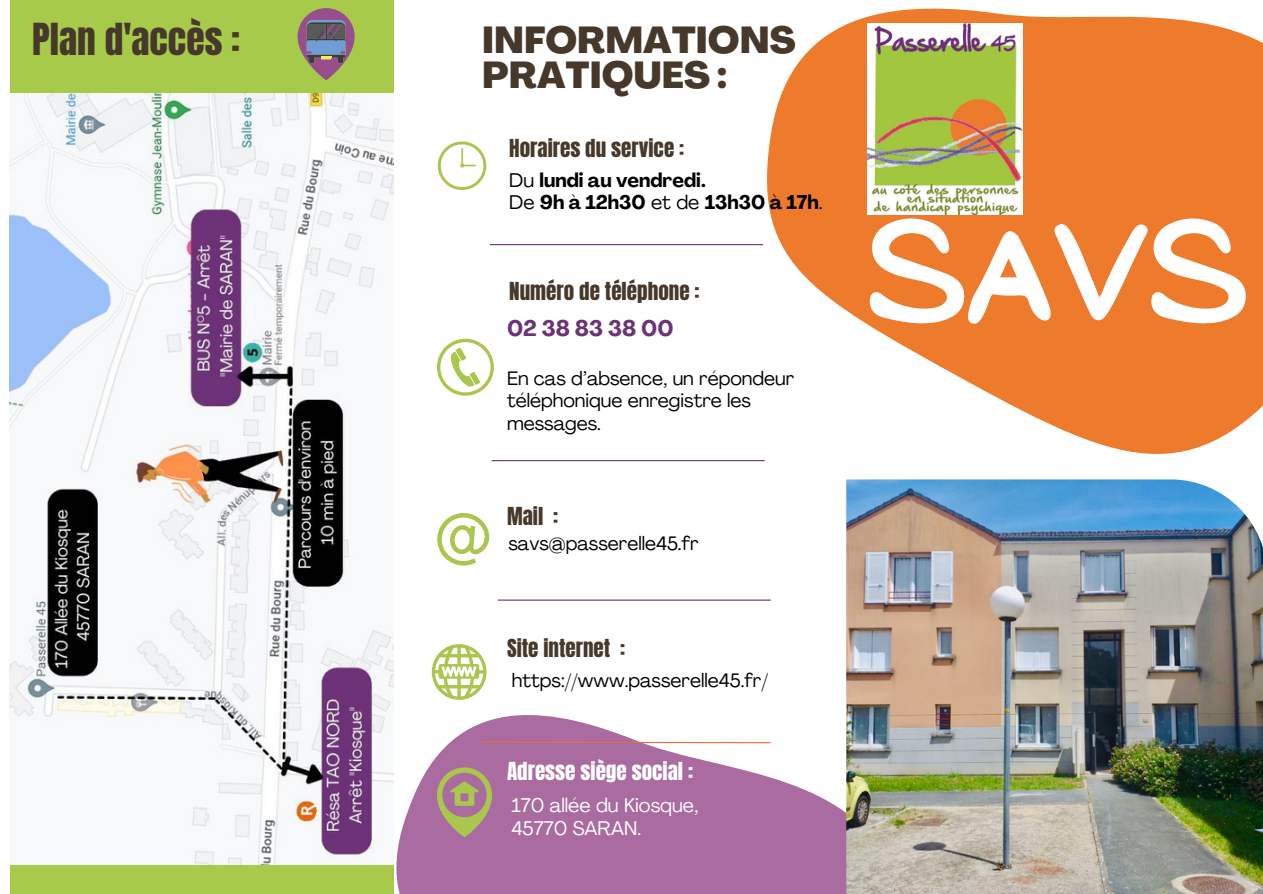
<style>
.page{position:relative;width:1263px;height:894px;background:#fff}
.page>*{position:absolute;margin:0;border:0;box-sizing:border-box;transform-origin:0 0}
.t1{font:125.55px "NF Ananias Bold";color:#fff}
.t2{font:37.5px "Anton";color:#46392b}
.t3{font:800 36.9px/34.8px "Agrandir";color:#46392b}
.t4{font:700 22.2px "Agrandir";color:#6d3278}
.t5{font:21.15px "Anton";color:#46392b}
.t6{font:21.15px "Anton";color:#fff}
.t7{font:700 19.5px "Agrandir";color:#000}
.t8{font:19.5px/22.5px "Agrandir";color:#fff}
.t9{font:19.2px/22.5px "Agrandir";color:#000}
.s1{font-weight:400}
</style>
<div class="page">
<svg style="left:745px;top:8px;width:518px;height:454px;fill:#ee7a2c"></svg>
<div style="left:10px;top:0;width:384px;height:892px;background:#a8ca4b"></div>
<svg style="left:345px;top:688px;width:501px;height:205px;fill:#a96ba0"></svg>
<img style="left:868px;top:23px;width:155px;height:191px">
<img style="left:846px;top:479px;width:417px;height:414px">
<img style="left:10px;top:93px;width:383px;height:771px">
<hr style="left:490px;top:244px;width:273px;height:1px;background:#6d3278">
<svg style="left:437px;top:338px;width:57px;height:57px"></svg>
<svg style="left:437px;top:513px;width:53px;height:52px"></svg>
<svg style="left:438px;top:141px;width:48px;height:49px"></svg>
<svg style="left:481px;top:740px;width:291px;height:3px"></svg>
<svg style="left:437px;top:767px;width:55px;height:70px"></svg>
<hr style="left:492px;top:460px;width:273px;height:1px;background:#6d3278">
<hr style="left:498px;top:599px;width:273px;height:1px;background:#6d3278">
<svg style="left:432px;top:644px;width:54px;height:55px"></svg>
<svg style="left:298px;top:8px;width:57px;height:72px"></svg>
<h1 class="t2" style="left:32px;top:12px;width:210px">Plan d'accès :</h1>
<p class="t3" style="left:482px;top:27px;width:315px">INFORMATIONS<br>PRATIQUES :</p>
<p class="t5" style="left:509px;top:133px;width:177px">Horaires du service :</p>
<h5 class="t7" style="left:509px;top:172px;width:198px"><span class="s1">Du</span> lundi au vendredi.</h5>
<p class="t7" style="left:509px;top:194px;width:315px"><span class="s1">De</span> 9h à 12h30 <span class="s1">et de</span> 13h30 à 17h<span class="s1">.</span></p>
<p class="t5" style="left:509px;top:275px;width:192px">Numéro de téléphone :</p>
<p class="t4" style="left:507px;top:319px;width:168px">02 38 83 38 00</p>
<h5 class="t9" style="left:507px;top:368px;width:289px">En cas d’absence, un répondeur téléphonique enregistre les messages.</h5>
<h4 class="t5" style="left:507px;top:500px;width:53px">Mail :</h4>
<p class="t9" style="left:508px;top:533px;width:192px">savs@passerelle45.fr</p>
<h5 class="t5" style="left:507px;top:632px;width:120px">Site internet :</h5>
<p class="t9" style="left:512px;top:670px;width:258px">https://www.passerelle45.fr/</p>
<p class="t6" style="left:507px;top:755px;width:188px">Adresse siège social :</p>
<h2 class="t8" style="left:511px;top:795px;width:188px">170 allée du Kiosque,<br>45770 SARAN.</h2>
<p class="t1" style="left:868px;top:201px;width:380px">SAVS</p>
</div>
